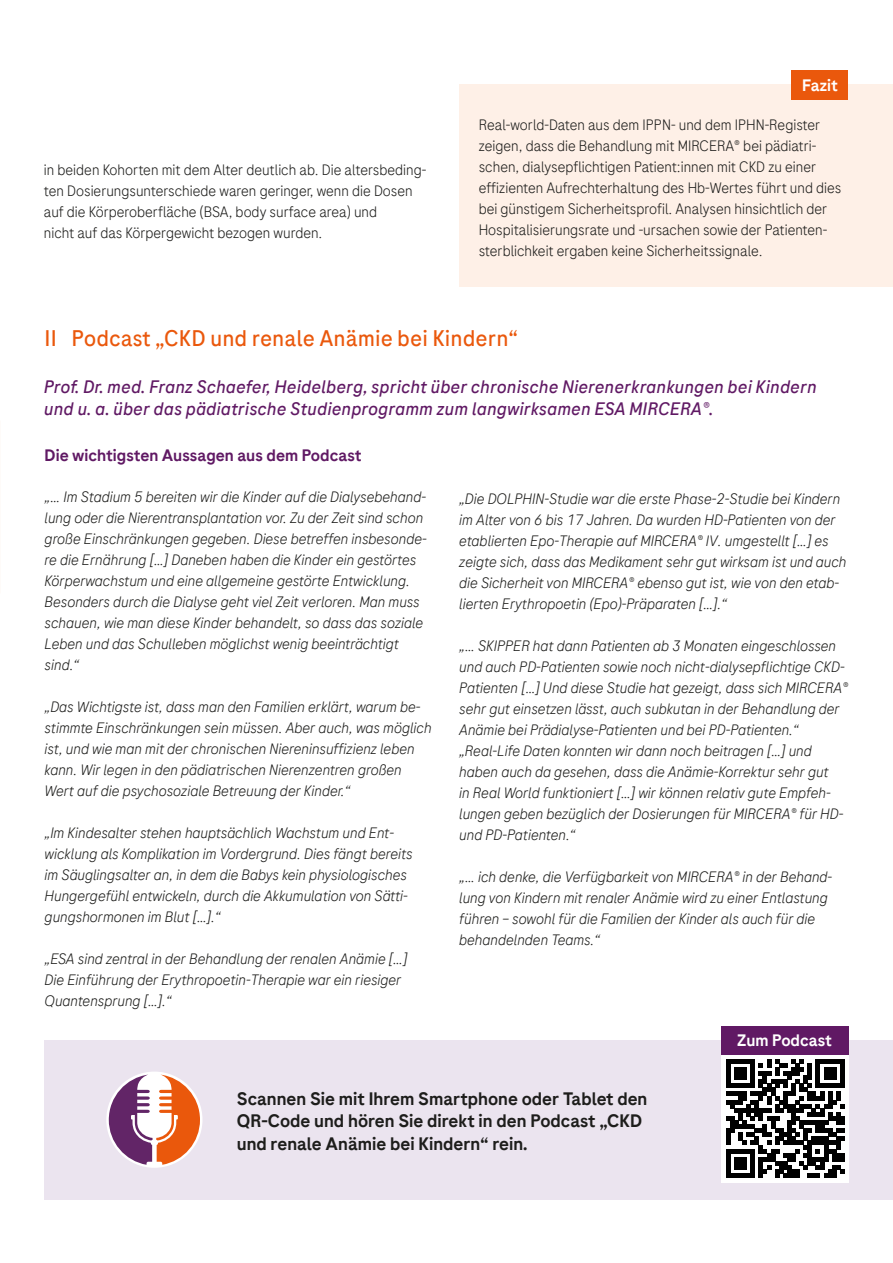
<style>
.page{position:relative;width:893px;height:1263px;background:#fff}
.page>*{position:absolute;margin:0;border:0;box-sizing:border-box;transform-origin:0 0}
.t1{font:22.5px "Roche Sans";color:#ea580c}
.t2{font:italic 18px/21.6px "Roche Sans";color:#601964}
.t3{font:500 18px/22.5px "Roche Sans";color:#1d1d1b}
.t4{font:500 16.5px "Roche Sans";color:#601964}
.t5{font:500 16.5px "Roche Sans";letter-spacing:-.005em;color:#fff}
.t6{font:italic 300 15px/21px "Roche Sans";color:#1d1d1b}
.t7{font:300 15px/21px "Roche Sans";color:#1d1d1b}
</style>
<div class="page">
<div style="left:459px;top:85px;width:434px;height:202px;background:#fef0e7"></div>
<div style="left:792px;top:70px;width:56px;height:29px;background:#ea580c"></div>
<div style="left:45px;top:1040px;width:848px;height:160px;background:#ebe4ef"></div>
<div style="left:721px;top:1055px;width:127px;height:127px;background:#fff"></div>
<svg style="left:726px;top:1059px;width:118px;height:118px"></svg>
<div style="left:106px;top:1071px;width:96px;height:97px;background:#fff;border-radius:50%"></div>
<svg style="left:109px;top:1074px;width:91px;height:91px"></svg>
<div style="left:721px;top:1026px;width:127px;height:28px;background:#601964"></div>
<p class="t7" style="left:44px;top:159px;width:384px">in beiden Kohorten mit dem Alter deutlich ab. Die altersbeding&shy;ten Dosierungsunterschiede waren geringer, wenn die Dosen auf die Körperoberfläche (BSA, body surface area) und<br>nicht auf das Körpergewicht bezogen wurden.</p>
<p class="t5" style="left:802px;top:75px;width:37px">Fazit</p>
<p class="t7" style="left:479px;top:114px;width:364px">Real-world-Daten aus dem IPPN- und dem IPHN-Register zeigen, dass die Behandlung mit MIRCERA® bei pädiatri&shy;schen, dialysepflichtigen Patient:innen mit CKD zu einer effizienten Aufrechterhaltung des Hb-Wertes führt und dies bei günstigem Sicherheitsprofil. Analysen hinsichtlich der Hospitalisierungsrate und -ursachen sowie der Patienten&shy;sterblichkeit ergaben keine Sicherheitssignale.</p>
<h1 class="t1" style="left:45px;top:324px;width:475px">II Podcast „CKD und renale Anämie bei Kindern“</h1>
<p class="t2" style="left:44px;top:376px;width:774px">Prof. Dr. med. Franz Schaefer, Heidelberg, spricht über chronische Nierenerkrankungen bei Kindern und u. a. über das pädiatrische Studienprogramm zum langwirksamen ESA MIRCERA®.</p>
<p class="t4" style="left:45px;top:445px;width:318px">Die wichtigsten Aussagen aus dem Podcast</p>
<p class="t6" style="left:45px;top:486px;width:384px">„… Im Stadium 5 bereiten wir die Kinder auf die Dialysebehand&shy;lung oder die Nierentransplantation vor. Zu der Zeit sind schon große Einschränkungen gegeben. Diese betreffen insbesonde&shy;re die Ernährung […] Daneben haben die Kinder ein gestörtes Körperwachstum und eine allgemeine gestörte Entwicklung.<br>Besonders durch die Dialyse geht viel Zeit verloren. Man muss schauen, wie man diese Kinder behandelt, so dass das soziale Leben und das Schulleben möglichst wenig beeinträchtigt sind.“</p>
<p class="t6" style="left:45px;top:696px;width:389px">„Das Wichtigste ist, dass man den Familien erklärt, warum be&shy;stimmte Einschränkungen sein müssen. Aber auch, was möglich ist, und wie man mit der chronischen Niereninsuffizienz leben kann. Wir legen in den pädiatrischen Nierenzentren großen Wert auf die psychosoziale Betreuung der Kinder.“</p>
<p class="t6" style="left:45px;top:822px;width:370px">„Im Kindesalter stehen hauptsächlich Wachstum und Ent&shy;wicklung als Komplikation im Vordergrund. Dies fängt bereits im Säuglingsalter an, in dem die Babys kein physiologisches Hungergefühl entwickeln, durch die Akkumulation von Sätti&shy;gungshormonen im Blut […].“</p>
<p class="t6" style="left:45px;top:948px;width:364px">„ESA sind zentral in der Behandlung der renalen Anämie […]<br>Die Einführung der Erythropoetin-Therapie war ein riesiger<br>Quantensprung […].“</p>
<p class="t6" style="left:459px;top:488px;width:389px">„Die DOLPHIN-Studie war die erste Phase-2-Studie bei Kindern im Alter von 6 bis 17 Jahren. Da wurden HD-Patienten von der etablierten Epo-Therapie auf MIRCERA® IV. umgestellt […] es zeigte sich, dass das Medikament sehr gut wirksam ist und auch die Sicherheit von MIRCERA® ebenso gut ist, wie von den etab&shy;lierten Erythropoetin (Epo)-Präparaten […].“</p>
<p class="t6" style="left:459px;top:635px;width:390px">„… SKIPPER hat dann Patienten ab 3 Monaten eingeschlossen und auch PD-Patienten sowie noch nicht-dialysepflichtige CKD-Patienten […] Und diese Studie hat gezeigt, dass sich MIRCERA® sehr gut einsetzen lässt, auch subkutan in der Behandlung der Anämie bei Prädialyse-Patienten und bei PD-Patienten.“ „Real-Life Daten konnten wir dann noch beitragen […] und haben auch da gesehen, dass die Anämie-Korrektur sehr gut<br>in Real World funktioniert […] wir können relativ gute Empfeh&shy;lungen geben bezüglich der Dosierungen für MIRCERA® für HD&shy;und PD-Patienten.“</p>
<p class="t6" style="left:459px;top:866px;width:374px">„… ich denke, die Verfügbarkeit von MIRCERA® in der Behand&shy;lung von Kindern mit renaler Anämie wird zu einer Entlastung führen – sowohl für die Familien der Kinder als auch für die behandelnden Teams.“</p>
<p class="t3" style="left:237px;top:1087px;width:412px">Scannen Sie mit Ihrem Smartphone oder Tablet den<br>QR-Code und hören Sie direkt in den Podcast „CKD und renale Anämie bei Kindern“ rein.</p>
<p class="t5" style="left:737px;top:1030px;width:96px">Zum Podcast</p>
</div>
